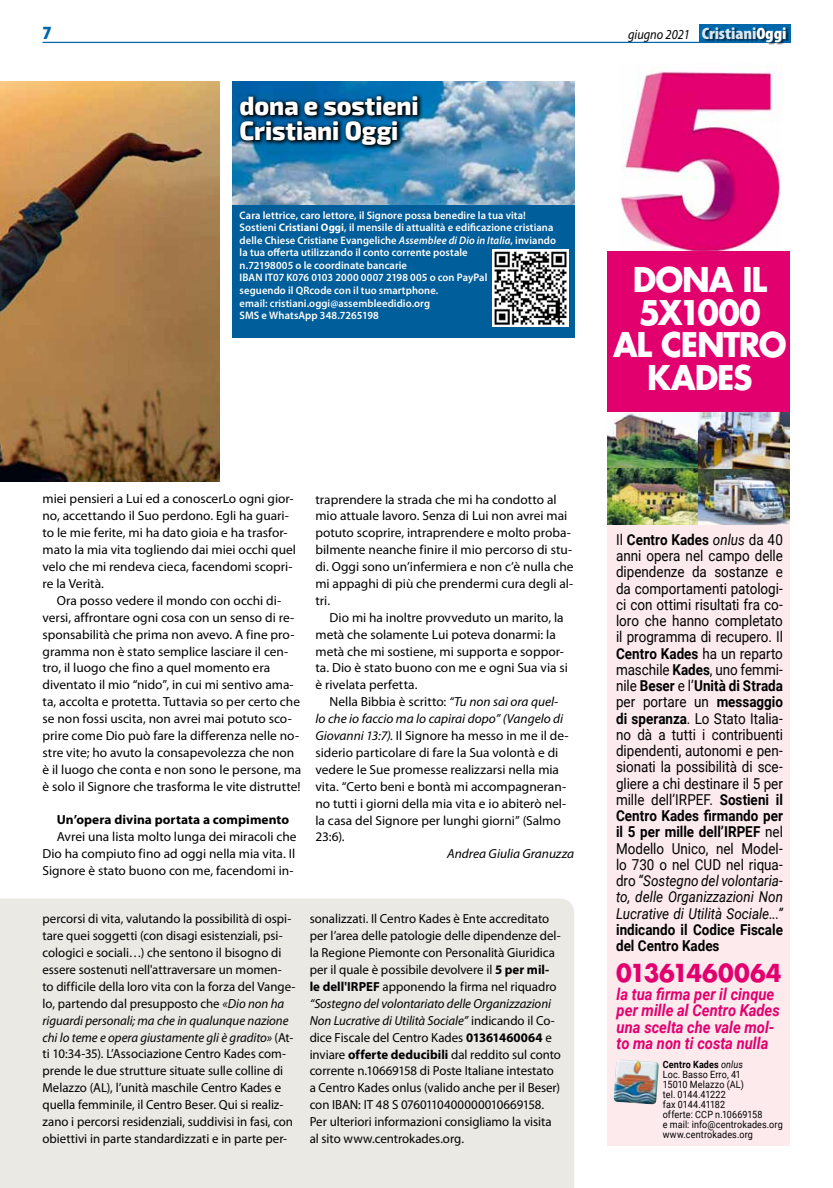
<style>
.page{position:relative;width:833px;height:1188px;background:#fff}
.page>*{position:absolute;margin:0;border:0;box-sizing:border-box;transform-origin:0 0}
.t1{font:700 33px/32.5px "Futura";letter-spacing:-.035em;color:#fff;text-align:center;scale:.95 1}
.t2{font:800 26px/24.8px "Exo 2";letter-spacing:-.005em;color:#fff;scale:.95 1}
.t3{font:700 24.12px "Futura";letter-spacing:-.005em;color:#e2006e;scale:.95 1}
.t4{font:900 condensed 18.75px "Myriad Pro";color:#0068ab;scale:1.1 1}
.t5{font:italic 700 16.38px/16.4px "Roboto";color:#e2006e;scale:.9 1}
.t6{font:15px/16.2px "Roboto";color:#000;text-align:justify;scale:.89 1}
.t7{font:700 15px/16.2px "Roboto";color:#000;scale:.89 1}
.t8{font:italic 13.75px "Myriad Pro";color:#000;scale:.9 1}
.t9{font:13.12px/16.9px "Myriad Pro";color:#000}
.t10{font:700 13.12px "Myriad Pro";letter-spacing:.005em;color:#000}
.t11{font:italic 13.12px "Myriad Pro";color:#000}
.t12{font:600 10.88px/12.5px "Myriad Pro";letter-spacing:.005em;color:#fff}
.t13{font:10px/10px "Roboto";letter-spacing:.015em;color:#000;scale:.9 1}
.s1{font-weight:900;font-style:normal;font-stretch:condensed;font-size:16.62px;color:#d7e8f2}
.s2{font-weight:900;font-style:normal;font-stretch:condensed;font-size:16.62px;color:#fff}
.s3{font-weight:700}
.s4{font-style:italic}
</style>
<div class="page">
<div style="left:0;top:898px;width:574px;height:289px;background:#eae9e4"></div>
<img style="left:620px;top:65px;width:161px;height:185px">
<div style="left:608px;top:251px;width:182px;height:166px;background:#e2006e"></div>
<div style="left:608px;top:412px;width:182px;height:732px;background:#fceaed"></div>
<img style="left:608px;top:412px;width:182px;height:113px">
<img style="left:613px;top:1059px;width:46px;height:45px">
<img style="left:0;top:81px;width:220px;height:400px">
<img style="left:232px;top:81px;width:342px;height:124px">
<div style="left:232px;top:205px;width:342px;height:132px;background:#005e9a"></div>
<svg style="left:236px;top:92px;width:186px;height:58px;background:#0a3f62"></svg>
<img style="left:493px;top:249px;width:76px;height:77px">
<hr style="left:43px;top:42px;width:747px;height:1px;background:#0068ab">
<div style="left:698px;top:25px;width:92px;height:18px;background:#0068ab"></div>
<div style="left:703px;top:28px;width:86px;height:17px;background:#000;opacity:.6"></div>
<h3 class="t4" style="left:43px;top:21px;width:10px">7</h3>
<p class="t8" style="left:628px;top:26px;width:178px">giugno 2021 <span class="s1">Cristiani</span><span class="s2">Oggi</span></p>
<h2 class="t2" style="left:240px;top:94px;width:190px">dona e sostieni<br>Cristiani Oggi</h2>
<p class="t12" style="left:240px;top:209px;width:318px">Cara lettrice, caro lettore, il Signore possa benedire la tua vita!<br>Sostieni <span class="s3">Cristiani Oggi</span>, il mensile di attualità e edificazione cristiana delle Chiese Cristiane Evangeliche <span class="s4">Assemblee di Dio in Italia</span>, inviando la tua offerta utilizzando il conto corrente postale<br>n.72198005 o le coordinate bancarie<br>IBAN IT07 K076 0103 2000 0007 2198 005 o con PayPal<br>seguendo il QRcode con il tuo smartphone.<br>email: cristiani.oggi@assembleedidio.org<br>SMS e WhatsApp 348.7265198</p>
<h1 class="t1" style="left:613px;top:263px;width:184px">DONA IL<br>5X1000<br>AL CENTRO<br>KADES</h1>
<p class="t9" style="left:43px;top:490px;width:255px">miei pensieri a Lui ed a conoscerLo ogni gior&shy;no, accettando il Suo perdono. Egli ha guari&shy;to le mie ferite, mi ha dato gioia e ha trasfor&shy;mato la mia vita togliendo dai miei occhi quel velo che mi rendeva cieca, facendomi scopri&shy;re la Verità.</p>
<p class="t9" style="left:43px;top:591px;width:260px;text-indent:14px">Ora posso vedere il mondo con occhi di&shy;versi, affrontare ogni cosa con un senso di re&shy;sponsabilità che prima non avevo. A fine pro&shy;gramma non è stato semplice lasciare il cen&shy;tro, il luogo che fino a quel momento era diventato il mio “nido”, in cui mi sentivo ama&shy;ta, accolta e protetta. Tuttavia so per certo che se non fossi uscita, non avrei mai potuto sco&shy;prire come Dio può fare la differenza nelle no&shy;stre vite; ho avuto la consapevolezza che non è il luogo che conta e non sono le persone, ma è solo il Signore che trasforma le vite distrutte!</p>
<p class="t10" style="left:57px;top:811px;width:234px">Un’opera divina portata a compimento</p>
<p class="t9" style="left:43px;top:828px;width:255px;text-align:justify;text-indent:14px">Avrei una lista molto lunga dei miracoli che Dio ha compiuto fino ad oggi nella mia vita. Il Signore è stato buono con me, facendomi in-</p>
<p class="t9" style="left:315px;top:490px;width:259px">traprendere la strada che mi ha condotto al mio attuale lavoro. Senza di Lui non avrei mai potuto scoprire, intraprendere e molto proba&shy;bilmente neanche finire il mio percorso di stu&shy;di. Oggi sono un’infermiera e non c’è nulla che mi appaghi di più che prendermi cura degli al&shy;tri.</p>
<p class="t9" style="left:315px;top:608px;width:254px;text-indent:14px">Dio mi ha inoltre provveduto un marito, la metà che solamente Lui poteva donarmi: la metà che mi sostiene, mi supporta e soppor&shy;ta. Dio è stato buono con me e ogni Sua via si è rivelata perfetta.</p>
<p class="t9" style="left:315px;top:693px;width:255px;text-indent:14px">Nella Bibbia è scritto: <span class="s4">“Tu non sai ora quel&shy;lo che io faccio ma lo capirai dopo” (Vangelo di Giovanni 13:7).</span> Il Signore ha messo in me il de&shy;siderio particolare di fare la Sua volontà e di vedere le Sue promesse realizzarsi nella mia vita. “Certo beni e bontà mi accompagneran&shy;no tutti i giorni della mia vita e io abiterò nel&shy;la casa del Signore per lunghi giorni” (Salmo 23:6).</p>
<p class="t11" style="left:447px;top:845px;width:128px">Andrea Giulia Granuzza</p>
<p class="t9" style="left:43px;top:910px;width:254px">percorsi di vita, valutando la possibilità di ospi&shy;tare quei soggetti (con disagi esistenziali, psi&shy;cologici e sociali…) che sentono il bisogno di essere sostenuti nell'attraversare un momen&shy;to difficile della loro vita con la forza del Vange&shy;lo, partendo dal presupposto che <span class="s4">«Dio non ha riguardi personali; ma che in qualunque nazione chi lo teme e opera giustamente gli è gradito»</span> (At&shy;ti 10:34-35). L’Associazione Centro Kades com&shy;prende le due strutture situate sulle colline di Melazzo (AL), l’unità maschile Centro Kades e quella femminile, il Centro Beser. Qui si realiz&shy;zano i percorsi residenziali, suddivisi in fasi, con obiettivi in parte standardizzati e in parte per-</p>
<p class="t9" style="left:310px;top:910px;width:253px">sonalizzati. Il Centro Kades è Ente accreditato per l’area delle patologie delle dipendenze del&shy;la Regione Piemonte con Personalità Giuridica per il quale è possibile devolvere il <span class="s3">5 per mil&shy;le dell'IRPEF</span> apponendo la firma nel riquadro <span class="s4">“Sostegno del volontariato delle Organizzazioni Non Lucrative di Utilità Sociale”</span> indicando il Co&shy;dice Fiscale del Centro Kades <span class="s3">01361460064</span> e inviare <span class="s3">offerte deducibili</span> dal reddito sul conto corrente n.10669158 di Poste Italiane intestato a Centro Kades onlus (valido anche per il Beser) con IBAN: IT 48 S 0760110400000010669158.<br>Per ulteriori informazioni consigliamo la visita al sito www.centrokades.org.</p>
<p class="t6" style="left:616px;top:530px;width:189px">Il <span class="s3">Centro Kades</span> <span class="s4">onlus</span> da 40 anni opera nel campo delle dipendenze da sostanze e da comportamenti patologi&shy;ci con ottimi risultati fra co&shy;loro che hanno completato il programma di recupero. Il <span class="s3">Centro Kades</span> ha un reparto maschile <span class="s3">Kades</span>, uno femmi&shy;nile <span class="s3">Beser</span> e l’<span class="s3">Unità di Strada </span>per portare un <span class="s3">messaggio di speranza</span>. Lo Stato Italia&shy;no dà a tutti i contribuenti dipendenti, autonomi e pen&shy;sionati la possibilità di sce&shy;gliere a chi destinare il 5 per mille dell’IRPEF. <span class="s3">Sostieni il Centro Kades firmando per il 5 per mille dell’IRPEF</span> nel Modello Unico, nel Model&shy;lo 730 o nel CUD nel riqua&shy;dro <span class="s4">“Sostegno del volontaria&shy;to, delle Organizzazioni Non Lucrative di Utilità Sociale...”</span></p>
<p class="t7" style="left:616px;top:920px;width:189px">indicando il Codice Fiscale del Centro Kades</p>
<p class="t5" style="left:616px;top:984px;width:183px">la tua firma per il cinque per mille al Centro Kades una scelta che vale mol&shy;to ma non ti costa nulla</p>
<p class="t13" style="left:663px;top:1058px;width:135px"><span class="s3">Centro Kades</span> <span class="s4">onlus<br></span>Loc. Basso Erro, 41<br>15010 Melazzo (AL)<br>tel. 0144.41222<br>fax 0144.41182<br>offerte: CCP n.10669158<br>e mail: info@centrokades.org www.centrokades.org</p>
<h3 class="t3" style="left:616px;top:955px;width:176px">01361460064</h3>
</div>
